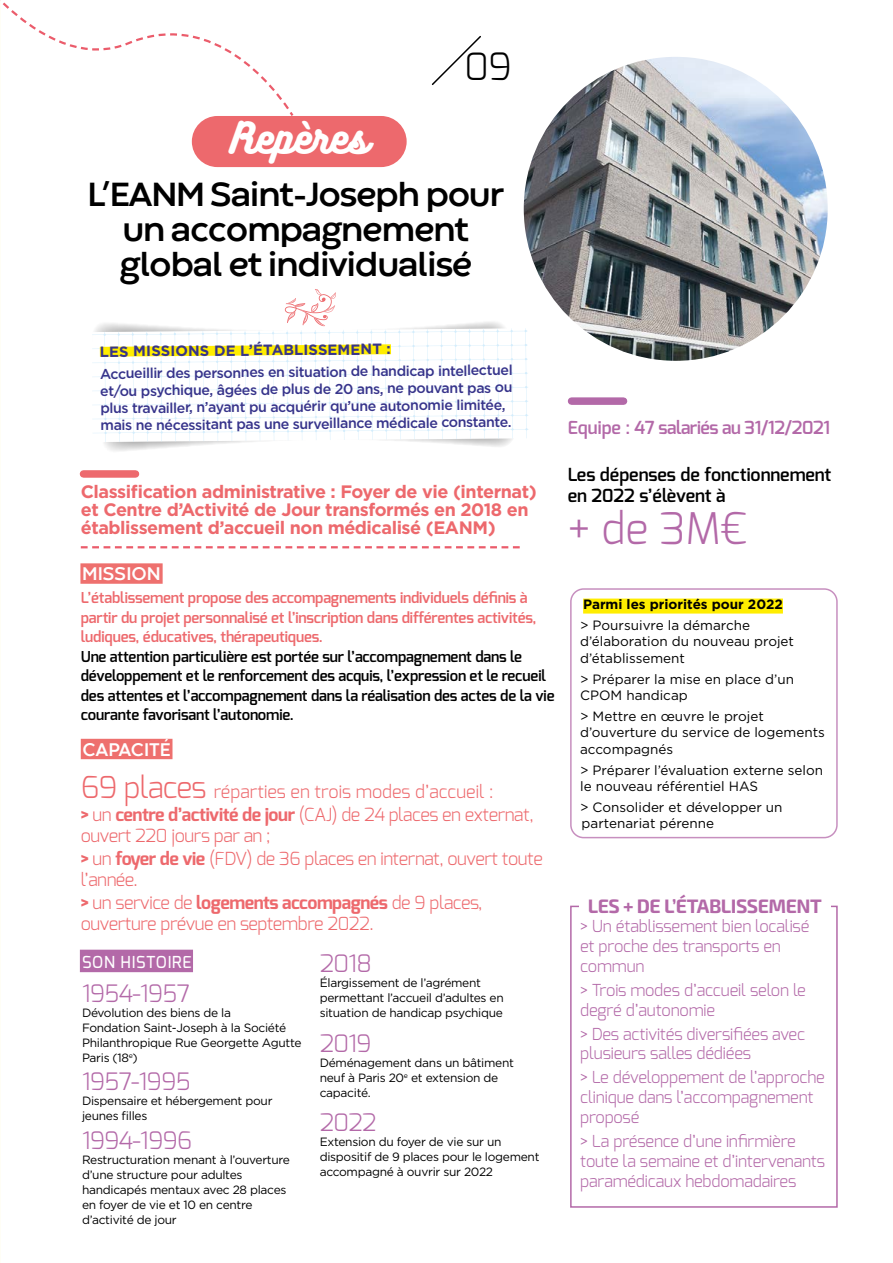
<style>
.page{position:relative;width:893px;height:1263px;background:#fff}
.page>*{position:absolute;margin:0;border:0;box-sizing:border-box;transform-origin:0 0}
.t1{font:300 43.5px "Exo";color:#b369a8}
.t2{font:38.55px "Bukhari Script";color:#fff}
.t3{font:300 37.5px "Exo";color:#000}
.t4{font:700 35.1px/35.1px "Codec Warm";letter-spacing:-.04em;color:#000;text-align:center}
.t5{font:300 24px "Exo";letter-spacing:-.025em;color:#b369a8}
.t6{font:700 19.5px "Exo 2";letter-spacing:-.025em;color:#b369a8}
.t7{font:700 19.2px "Codec Warm";color:#fff}
.t8{font:300 18px/23.1px "Exo";letter-spacing:-.025em;color:#ed696d}
.t9{font:700 18px/18px "Gotham";letter-spacing:-.025em;color:#ed696d}
.t10{font:600 18px/21px "Exo";color:#000}
.t11{font:600 18px "Exo";letter-spacing:-.025em;color:#b369a8}
.t12{font:300 16.5px/19.8px "Exo";letter-spacing:-.01em;color:#b369a8}
.t13{font:500 16.5px "Exo";letter-spacing:.05em;color:#fff}
.t14{font:600 15px/19.5px "Exo";letter-spacing:-.01em;color:#000}
.t15{font:600 15px/19.5px "Exo";letter-spacing:-.01em;color:#ed696d}
.t16{font:700 14.85px "Gotham";color:#37348b}
.t17{font:500 14.25px/17.2px "Gotham";letter-spacing:-.04em;color:#37348b}
.t18{font:13.5px/16.5px "Gotham";color:#000}
.t19{font:700 13.5px "Gotham";color:#000}
.t20{font:12px/15px "Gotham";letter-spacing:-.025em;color:#000}
.s1{font-size:30px}
.s2{font-weight:700}
</style>
<div class="page">
<svg style="left:431px;top:35px;width:50px;height:50px"></svg>
<div style="left:192px;top:116px;width:215px;height:51px;background:#ed696d;border-radius:26px"></div>
<img style="left:524px;top:57px;width:304px;height:304px;border-radius:152px">
<svg style="left:92px;top:289px;width:437px;height:162px"></svg>
<div style="left:583px;top:598px;width:200px;height:15px;background:#ffed00"></div>
<div style="left:570px;top:588px;width:268px;height:250px;border:2px solid #c78fbf;border-radius:13px"></div>
<div style="left:571px;top:397px;width:53px;height:8px;background:#b369a8"></div>
<div style="left:570px;top:906px;width:268px;height:302px;border:2px solid #b369a8"></div>
<div style="left:579px;top:893px;width:251px;height:24px;background:#fff"></div>
<div style="left:80px;top:563px;width:83px;height:21px;background:#ee706e"></div>
<div style="left:81px;top:739px;width:91px;height:20px;background:#ee706e"></div>
<svg style="left:81px;top:546px;width:439px;height:2px"></svg>
<svg style="left:0;top:0;width:294px;height:118px"></svg>
<div style="left:83px;top:470px;width:53px;height:8px;background:#ed696d"></div>
<div style="left:80px;top:950px;width:113px;height:22px;background:#b369a8"></div>
<h3 class="t3" style="left:464px;top:43px;width:49px">09</h3>
<h2 class="t2" style="left:230px;top:119px;width:139px">Repères</h2>
<h3 class="t4" style="left:87px;top:179px;width:419px">L’EANM Saint-Joseph pour un accompagnement global et individualisé</h3>
<p class="t16" style="left:100px;top:343px;width:293px;rotate:-1deg">LES MISSIONS DE L’ÉTABLISSEMENT :</p>
<p class="t17" style="left:100px;top:363px;width:414px">Accueillir des personnes en situation de handicap intellectuel et/ou psychique, âgées de plus de 20 ans, ne pouvant pas ou plus travailler, n’ayant pu acquérir qu’une autonomie limitée, mais ne nécessitant pas une surveillance médicale constante.</p>
<h3 class="t9" style="left:81px;top:483px;width:457px">Classification administrative : Foyer de vie (internat) et Centre d’Activité de Jour transformés en 2018 en établissement d’accueil non médicalisé (EANM)</h3>
<h3 class="t7" style="left:82px;top:562px;width:80px">MISSION</h3>
<p class="t15" style="left:81px;top:588px;width:457px">L’établissement propose des accompagnements individuels définis à partir du projet personnalisé et l’inscription dans différentes activités, ludiques, éducatives, thérapeutiques.</p>
<p class="t14" style="left:81px;top:647px;width:475px">Une attention particulière est portée sur l’accompagnement dans le développement et le renforcement des acquis, l’expression et le recueil des attentes et l’accompagnement dans la réalisation des actes de la vie courante favorisant l’autonomie.</p>
<h3 class="t7" style="left:82px;top:737px;width:90px">CAPACITÉ</h3>
<h3 class="t8" style="left:81px;top:779px;width:454px"><span class="s1">69 places</span> réparties en trois modes d’accueil :<br><span class="s2">&gt;</span> un <span class="s2">centre d’activité de jour</span> (CAJ) de 24 places en externat,</h3>
<h3 class="t8" style="left:81px;top:823px;width:464px">ouvert 220 jours par an ;<br><span class="s2">&gt;</span> un <span class="s2">foyer de vie</span> (FDV) de 36 places en internat, ouvert toute</h3>
<h3 class="t8" style="left:81px;top:868px;width:403px">l’année.<br><span class="s2">&gt;</span> un service de <span class="s2">logements accompagnés</span> de 9 places,</h3>
<h3 class="t8" style="left:81px;top:912px;width:295px">ouverture prévue en septembre 2022.</h3>
<h3 class="t13" style="left:82px;top:951px;width:111px">SON HISTOIRE</h3>
<h3 class="t5" style="left:82px;top:978px;width:109px">1954-1957</h3>
<p class="t20" style="left:82px;top:1005px;width:221px">Dévolution des biens de la<br>Fondation Saint-Joseph à la Société<br>Philanthropique Rue Georgette Agutte<br>Paris (18<sup>e</sup>)</p>
<h3 class="t5" style="left:82px;top:1066px;width:110px">1957-1995</h3>
<p class="t20" style="left:82px;top:1093px;width:192px">Dispensaire et hébergement pour jeunes filles</p>
<h3 class="t5" style="left:82px;top:1124px;width:112px">1994-1996</h3>
<p class="t20" style="left:82px;top:1152px;width:209px">Restructuration menant à l’ouverture d’une structure pour adultes handicapés mentaux avec 28 places en foyer de vie et 10 en centre d’activité de jour</p>
<h3 class="t5" style="left:320px;top:948px;width:54px">2018</h3>
<p class="t20" style="left:320px;top:975px;width:186px">Élargissement de l’agrément permettant l’accueil d’adultes en situation de handicap psychique</p>
<h3 class="t5" style="left:320px;top:1027px;width:53px">2019</h3>
<p class="t20" style="left:320px;top:1055px;width:196px">Déménagement dans un bâtiment neuf à Paris 20<sup>e</sup> et extension de capacité.</p>
<h3 class="t5" style="left:320px;top:1107px;width:58px">2022</h3>
<p class="t20" style="left:320px;top:1134px;width:221px">Extension du foyer de vie sur un dispositif de 9 places pour le logement accompagné à ouvrir sur 2022</p>
<h3 class="t11" style="left:568px;top:416px;width:264px">Equipe : 47 salariés au 31/12/2021</h3>
<h3 class="t10" style="left:568px;top:464px;width:265px">Les dépenses de fonctionnement en 2022 s’élèvent à</h3>
<h1 class="t1" style="left:568px;top:501px;width:181px">+ de 3M€</h1>
<p class="t19" style="left:583px;top:595px;width:201px">Parmi les priorités pour 2022</p>
<p class="t18" style="left:580px;top:616px;width:215px">&gt; Poursuivre la démarche d’élaboration du nouveau projet d’établissement</p>
<p class="t18" style="left:580px;top:670px;width:215px">&gt; Préparer la mise en place d’un<br>CPOM handicap</p>
<p class="t18" style="left:580px;top:707px;width:246px">&gt; Mettre en œuvre le projet d’ouverture du service de logements accompagnés</p>
<p class="t18" style="left:580px;top:761px;width:244px">&gt; Préparer l’évaluation externe selon le nouveau référentiel HAS</p>
<p class="t18" style="left:580px;top:798px;width:204px">&gt; Consolider et développer un partenariat pérenne</p>
<h3 class="t6" style="left:588px;top:891px;width:236px">LES + DE L’ÉTABLISSEMENT</h3>
<h3 class="t12" style="left:580px;top:916px;width:231px">&gt; Un établissement bien localisé et proche des transports en commun</h3>
<h3 class="t12" style="left:580px;top:980px;width:227px">&gt; Trois modes d’accueil selon le degré d’autonomie</h3>
<h3 class="t12" style="left:580px;top:1024px;width:227px">&gt; Des activités diversifiées avec plusieurs salles dédiées</h3>
<h3 class="t12" style="left:580px;top:1067px;width:246px">&gt; Le développement de l’approche clinique dans l’accompagnement proposé</h3>
<h3 class="t12" style="left:580px;top:1131px;width:246px">&gt; La présence d’une infirmière toute la semaine et d’intervenants paramédicaux hebdomadaires</h3>
</div>
